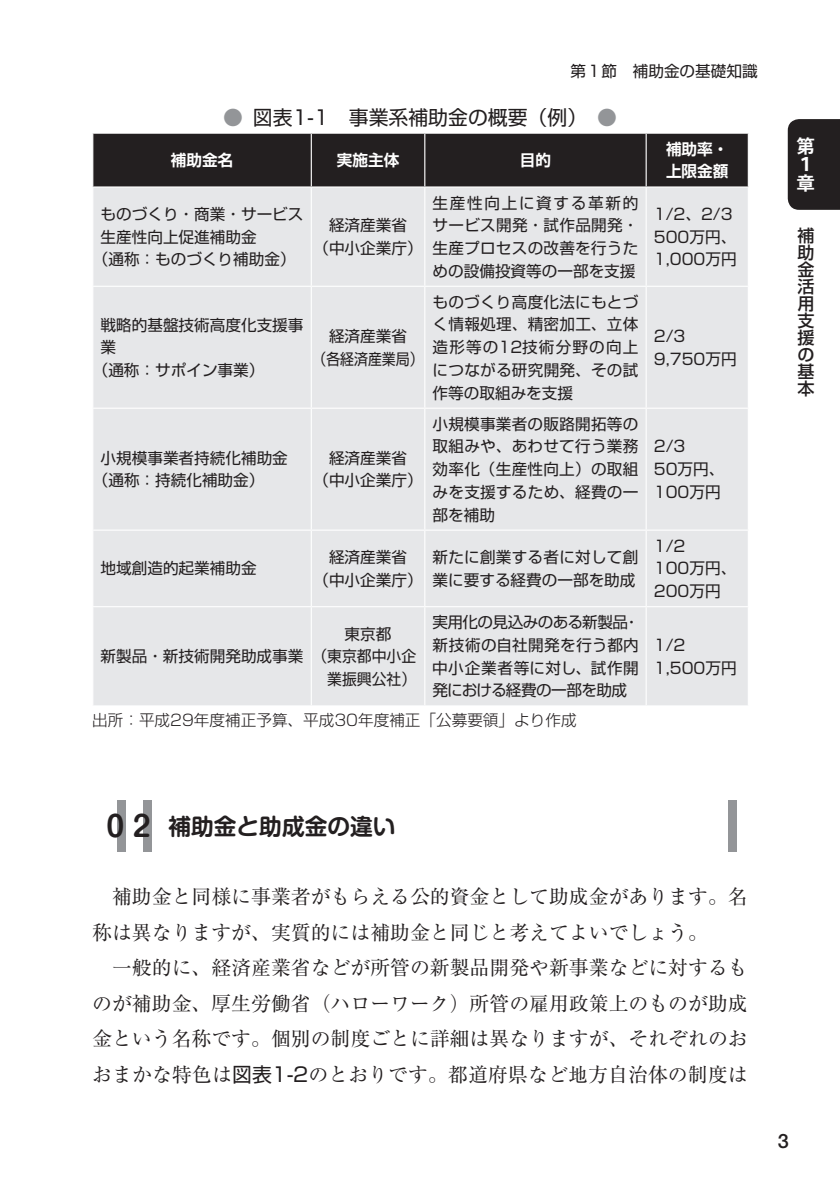
<style>
.page{position:relative;width:840px;height:1191px;background:#fff}
.page>*{position:absolute;margin:0;border:0;box-sizing:border-box;transform-origin:0 0}
.t1{font:700 22.6px "Shin M Go Pro De";color:#231f20}
.t2{font:19.8px/35.4px "Ryumin Pro";color:#231f20}
.t3{font:19.8px "Shin Go Pro";color:#231f20}
.t4{font:500 19.8px "Helvetica Neue LT Std";color:#231f20}
.t5{font:700 18.4px/18.4px "Koz Go Pro";color:#fff}
.t6{font:500 17px/17px "Shin Go Pro";color:#231f20;text-align:justify}
.t7{font:15.6px/22.6px "Shin Go Pro";color:#231f20}
.t8{font:300 15.6px "Shin Go Pro";color:#231f20}
.t9{font:700 15.6px/22.6px "Shin Go Pro De";color:#fff}
.t10{font:15.6px "Shin Go Pro";color:#231f20;scale:.95 1}
.s1{color:#939598}
.s2{font-size:28.4px}
.s3{font-family:"Shin Go Pro"}
</style>
<div class="page">
<div style="left:787px;top:119px;width:52px;height:91px;background:#231f20"></div>
<div style="left:118px;top:800px;width:8px;height:51px;background:#939598"></div>
<div style="left:143px;top:800px;width:8px;height:51px;background:#939598"></div>
<div style="left:727px;top:800px;width:9px;height:51px;background:#939598"></div>
<div style="left:93px;top:134px;width:654px;height:52px;background:#231f20"></div>
<div style="left:93px;top:188px;width:654px;height:517px;background:#e6e7e9"></div>
<hr style="left:310px;top:134px;width:2px;height:52px;background:#fff">
<hr style="left:424px;top:134px;width:1px;height:52px;background:#fff">
<hr style="left:645px;top:134px;width:1px;height:52px;background:#fff">
<hr style="left:310px;top:188px;width:2px;height:98px;background:#fff">
<hr style="left:424px;top:188px;width:1px;height:98px;background:#fff">
<hr style="left:645px;top:188px;width:1px;height:98px;background:#fff">
<hr style="left:92px;top:286px;width:219px;height:1px;background:#fff">
<hr style="left:311px;top:286px;width:113px;height:1px;background:#fff">
<hr style="left:310px;top:287px;width:2px;height:120px;background:#fff">
<hr style="left:424px;top:286px;width:221px;height:1px;background:#fff">
<hr style="left:424px;top:287px;width:1px;height:120px;background:#fff">
<hr style="left:645px;top:286px;width:103px;height:1px;background:#fff">
<hr style="left:645px;top:287px;width:1px;height:120px;background:#fff">
<hr style="left:92px;top:407px;width:219px;height:2px;background:#fff">
<hr style="left:311px;top:407px;width:113px;height:2px;background:#fff">
<hr style="left:310px;top:409px;width:2px;height:120px;background:#fff">
<hr style="left:424px;top:407px;width:221px;height:2px;background:#fff">
<hr style="left:424px;top:409px;width:1px;height:120px;background:#fff">
<hr style="left:645px;top:407px;width:103px;height:2px;background:#fff">
<hr style="left:645px;top:409px;width:1px;height:120px;background:#fff">
<hr style="left:92px;top:529px;width:219px;height:2px;background:#fff">
<hr style="left:311px;top:529px;width:113px;height:2px;background:#fff">
<hr style="left:310px;top:531px;width:2px;height:75px;background:#fff">
<hr style="left:424px;top:529px;width:221px;height:2px;background:#fff">
<hr style="left:424px;top:531px;width:1px;height:75px;background:#fff">
<hr style="left:645px;top:529px;width:103px;height:2px;background:#fff">
<hr style="left:645px;top:531px;width:1px;height:75px;background:#fff">
<hr style="left:92px;top:606px;width:219px;height:1px;background:#fff">
<hr style="left:311px;top:606px;width:113px;height:1px;background:#fff">
<hr style="left:310px;top:607px;width:2px;height:98px;background:#fff">
<hr style="left:424px;top:606px;width:221px;height:1px;background:#fff">
<hr style="left:424px;top:607px;width:1px;height:98px;background:#fff">
<hr style="left:645px;top:606px;width:103px;height:1px;background:#fff">
<hr style="left:645px;top:607px;width:1px;height:98px;background:#fff">
<p class="t7" style="left:570px;top:58px;width:189px">第１節　補助金の基礎知識</p>
<p class="t3" style="left:223px;top:101px;width:395px"><span class="s1">●</span> 図表1-1　事業系補助金の概要（例） <span class="s1">●</span></p>
<p class="t9" style="left:171px;top:147px;width:64px">補助金名</p>
<p class="t9" style="left:336px;top:147px;width:64px">実施主体</p>
<p class="t9" style="left:519px;top:147px;width:33px">目的</p>
<p class="t9" style="left:665px;top:136px;width:64px">補助率・上限金額</p>
<p class="t7" style="left:100px;top:201px;width:204px">ものづくり・商業・サービス</p>
<p class="t7" style="left:100px;top:223px;width:157px">生産性向上促進補助金</p>
<p class="t7" style="left:93px;top:246px;width:204px">（通称：ものづくり補助金）</p>
<p class="t7" style="left:432px;top:189px;width:207px;text-align:justify">生産性向上に資する革新的サービス開発・試作品開発・生産プロセスの改善を行うための設備投資等の一部を支援</p>
<p class="t7" style="left:653px;top:201px;width:84px">1/2、2/3<br>500万円、<br>1,000万円</p>
<p class="t7" style="left:313px;top:212px;width:111px;text-align:center">経済産業省<br>（中小企業庁）</p>
<p class="t7" style="left:100px;top:311px;width:204px">戦略的基盤技術高度化支援事</p>
<p class="t7" style="left:100px;top:334px;width:17px">業</p>
<p class="t7" style="left:93px;top:357px;width:173px">（通称：サポイン事業）</p>
<p class="t7" style="left:312px;top:323px;width:113px;text-align:center">経済産業省<br>（各経済産業局）</p>
<p class="t7" style="left:93px;top:445px;width:196px;text-indent:8px">小規模事業者持続化補助金（通称：持続化補助金）</p>
<p class="t7" style="left:313px;top:445px;width:111px;text-align:center">経済産業省<br>（中小企業庁）</p>
<p class="t7" style="left:432px;top:289px;width:207px;text-align:justify">ものづくり高度化法にもとづく情報処理、精密加工、立体造形等の12技術分野の向上につながる研究開発、その試作等の取組みを支援</p>
<p class="t7" style="left:432px;top:411px;width:207px;text-align:justify">小規模事業者の販路開拓等の取組みや、あわせて行う業務効率化（生産性向上）の取組みを支援するため、経費の一部を補助</p>
<p class="t7" style="left:653px;top:323px;width:84px">2/3<br>9,750万円</p>
<p class="t7" style="left:653px;top:433px;width:72px">2/3<br>50万円、<br>100万円</p>
<p class="t7" style="left:100px;top:555px;width:157px">地域創造的起業補助金</p>
<p class="t7" style="left:313px;top:544px;width:111px;text-align:center">経済産業省<br>（中小企業庁）</p>
<p class="t7" style="left:432px;top:544px;width:207px">新たに創業する者に対して創業に要する経費の一部を助成</p>
<p class="t7" style="left:653px;top:532px;width:84px">1/2<br>100万円、<br>200万円</p>
<p class="t7" style="left:100px;top:643px;width:204px">新製品・新技術開発助成事業</p>
<p class="t7" style="left:344px;top:620px;width:48px">東京都</p>
<p class="t10" style="left:312px;top:643px;width:111px">（東京都中小企</p>
<p class="t10" style="left:327px;top:666px;width:95px">業振興公社）</p>
<p class="t7" style="left:432px;top:609px;width:208px;text-align:justify">実用化の見込みのある新製品・新技術の自社開発を行う都内中小企業者等に対し、試作開発における経費の一部を助成</p>
<p class="t8" style="left:92px;top:707px;width:485px">出所：平成29年度補正予算、平成30年度補正「公募要領」より作成</p>
<p class="t7" style="left:653px;top:632px;width:84px">1/2<br>1,500万円</p>
<p class="t5" style="left:796px;top:138px;width:19px">第<br>１章</p>
<p class="t6" style="left:797px;top:225px;width:18px">補助金活用支援の基本</p>
<h1 class="t1" style="left:106px;top:807px;width:290px"><span class="s2">0 2</span> 補助金と助成金の違い</h1>
<p class="t2" style="left:92px;top:878px;width:656px;text-indent:20px">補助金と同様に事業者がもらえる公的資金として助成金があります。名称は異なりますが、実質的には補助金と同じと考えてよいでしょう。</p>
<p class="t2" style="left:92px;top:948px;width:656px;text-align:justify;text-indent:20px">一般的に、経済産業省などが所管の新製品開発や新事業などに対するものが補助金、厚生労働省（ハローワーク）所管の雇用政策上のものが助成金という名称です。個別の制度ごとに詳細は異なりますが、それぞれのおおまかな特色は<span class="s3">図表1-2</span>のとおりです。都道府県など地方自治体の制度は</p>
<p class="t4" style="left:777px;top:1129px;width:13px">3</p>
</div>
